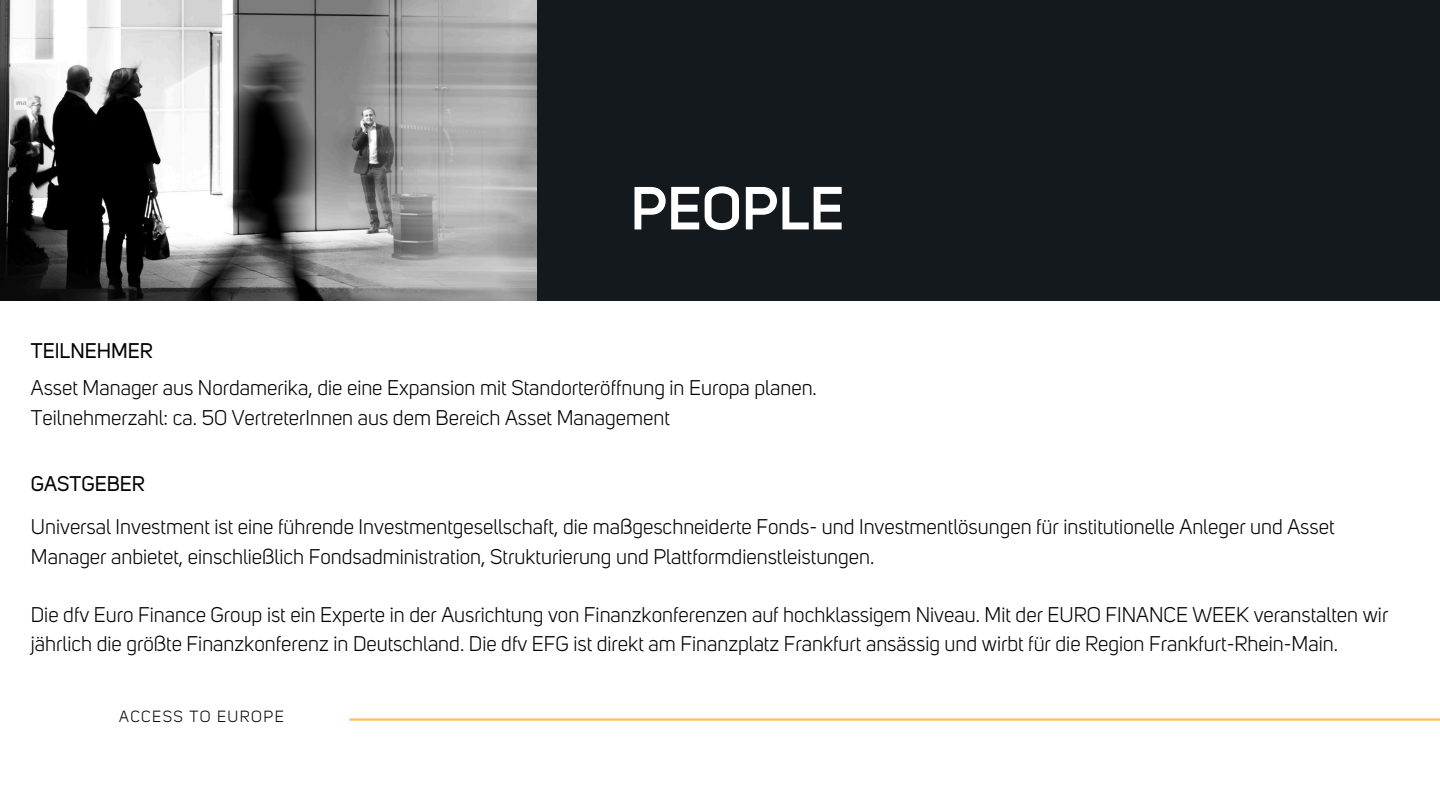
<style>
.page{position:relative;width:1440px;height:810px;background:#fff}
.page>*{position:absolute;margin:0;border:0;box-sizing:border-box;transform-origin:0 0}
.t1{font:600 60px "Uni Sans";color:#fff}
.t2{font:21px/29.2px "Uni Sans";color:#000}
.t3{font:21px "Uni Sans";color:#000}
.t4{font:16px "Uni Sans";letter-spacing:.09em;color:#000}
</style>
<div class="page">
<img style="left:0;top:0;width:537px;height:301px">
<div style="left:537px;top:0;width:903px;height:301px;background:#13191d"></div>
<hr style="left:349px;top:718px;width:1091px;height:3px;background:#ffbd59">
<h3 class="t3" style="left:31px;top:342px;width:123px">TEILNEHMER</h3>
<h3 class="t1" style="left:631px;top:172px;width:215px">PEOPLE</h3>
<h1 class="t2" style="left:31px;top:375px;width:788px">Asset Manager aus Nordamerika, die eine Expansion mit Standorteröffnung in Europa planen.<br>Teilnehmerzahl: ca. 50 VertreterInnen aus dem Bereich Asset Management</h1>
<p class="t3" style="left:31px;top:475px;width:115px">GASTGEBER</p>
<h2 class="t2" style="left:31px;top:514px;width:1305px">Universal Investment ist eine führende Investmentgesellschaft, die maßgeschneiderte Fonds- und Investmentlösungen für institutionelle Anleger und Asset<br>Manager anbietet, einschließlich Fondsadministration, Strukturierung und Plattformdienstleistungen.</h2>
<h3 class="t2" style="left:31px;top:602px;width:1359px">Die dfv Euro Finance Group ist ein Experte in der Ausrichtung von Finanzkonferenzen auf hochklassigem Niveau. Mit der EURO FINANCE WEEK veranstalten wir jährlich die größte Finanzkonferenz in Deutschland. Die dfv EFG ist direkt am Finanzplatz Frankfurt ansässig und wirbt für die Region Frankfurt-Rhein-Main.</h3>
<h2 class="t4" style="left:119px;top:710px;width:166px">ACCESS TO EUROPE</h2>
</div>
